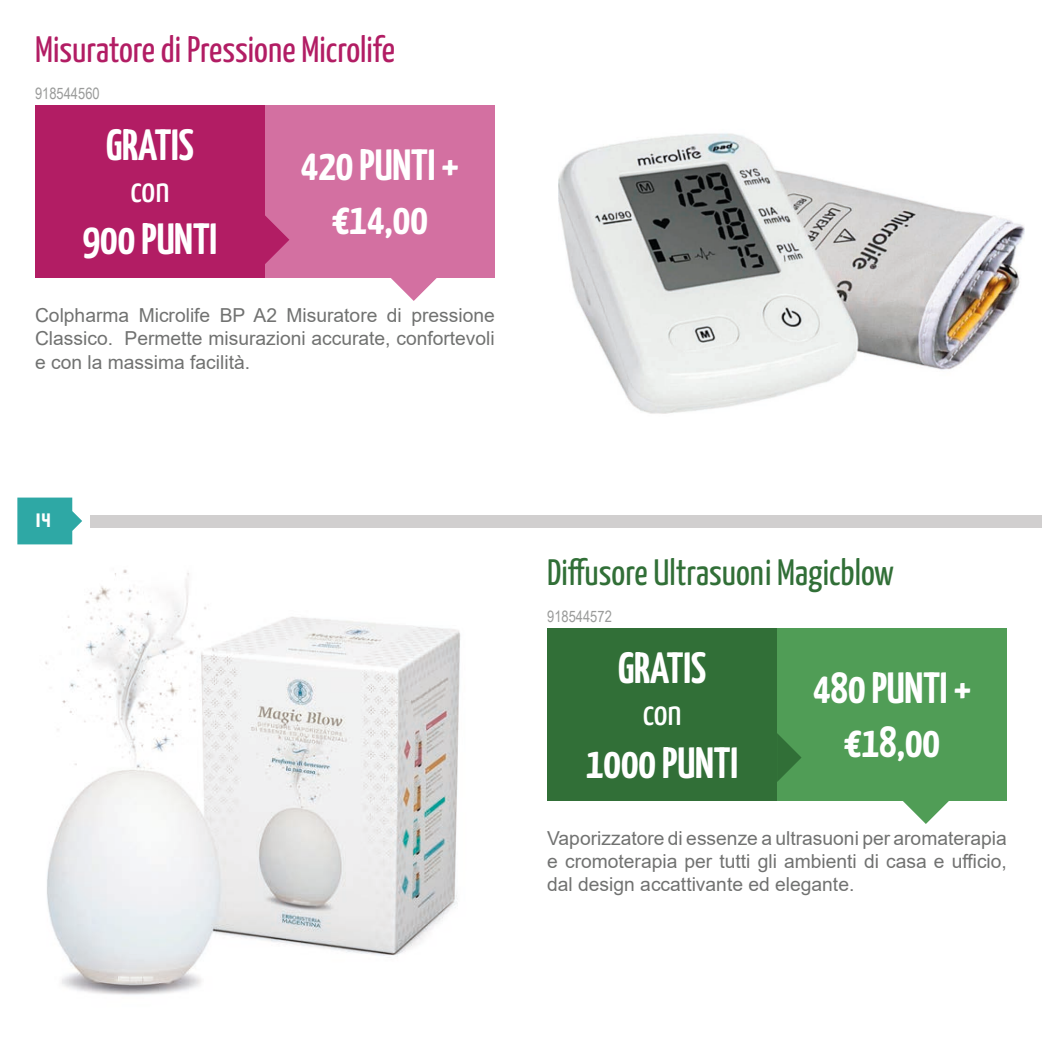
<style>
.page{position:relative;width:1042px;height:1042px;background:#fff}
.page>*{position:absolute;margin:0;border:0;box-sizing:border-box;transform-origin:0 0}
.t1{font:700 43.75px/54.2px "Yanone Kaffeesatz";color:#fff;text-align:center}
.t2{font:36.75px "Yanone Kaffeesatz";color:#b21d64}
.t3{font:36.75px "Yanone Kaffeesatz";color:#316f37}
.t4{font:36.75px "Yanone Kaffeesatz";letter-spacing:-.005em;color:#fff}
.t5{font:21px "Squada One";color:#fff}
.t6{font:19.25px/23.1px "Arial";color:#717271;text-align:justify}
.t7{font:15.75px "Arial Narrow";color:#9a9b9a}
</style>
<div class="page">
<svg style="left:17px;top:497px;width:65px;height:47px;background:#49b3b0"></svg>
<div style="left:91px;top:515px;width:951px;height:12px;background:#d1cfcf"></div>
<div style="left:777px;top:628px;width:230px;height:173px;background:#509d56"></div>
<svg style="left:903px;top:801px;width:46px;height:23px"></svg>
<div style="left:265px;top:105px;width:230px;height:173px;background:#d370a1"></div>
<div style="left:35px;top:105px;width:230px;height:173px;background:#b21d64"></div>
<div style="left:547px;top:628px;width:230px;height:173px;background:#316f37"></div>
<svg style="left:391px;top:278px;width:46px;height:23px"></svg>
<svg style="left:265px;top:215px;width:24px;height:49px"></svg>
<svg style="left:777px;top:733px;width:24px;height:49px"></svg>
<img style="left:558px;top:133px;width:466px;height:281px">
<img style="left:45px;top:569px;width:416px;height:426px">
<h2 class="t2" style="left:35px;top:23px;width:361px">Misuratore di Pressione Microlife</h2>
<p class="t7" style="left:35px;top:82px;width:66px">918544560</p>
<h1 class="t1" style="left:106px;top:114px;width:89px">GRATIS</h1>
<h2 class="t4" style="left:131px;top:162px;width:40px">con</h2>
<h1 class="t1" style="left:83px;top:209px;width:136px">900 PUNTI</h1>
<h1 class="t1" style="left:301px;top:134px;width:160px">420 PUNTI + €14,00</h1>
<p class="t6" style="left:35px;top:304px;width:461px">Colpharma Microlife BP A2 Misuratore di pressione Classico. Permette misurazioni accurate, confortevoli e con la massima facilità.</p>
<p class="t5" style="left:36px;top:509px;width:17px">14</p>
<h2 class="t3" style="left:547px;top:546px;width:348px">Diffusore Ultrasuoni Magicblow</h2>
<p class="t7" style="left:547px;top:605px;width:66px">918544572</p>
<h1 class="t1" style="left:618px;top:638px;width:89px">GRATIS</h1>
<h2 class="t4" style="left:643px;top:686px;width:40px">con</h2>
<h1 class="t1" style="left:586px;top:732px;width:153px">1000 PUNTI</h1>
<h1 class="t1" style="left:813px;top:657px;width:160px">480 PUNTI + €18,00</h1>
<p class="t6" style="left:547px;top:826px;width:461px">Vaporizzatore di essenze a ultrasuoni per aromaterapia e cromoterapia per tutti gli ambienti di casa e ufficio, dal design accattivante ed elegante.</p>
</div>
